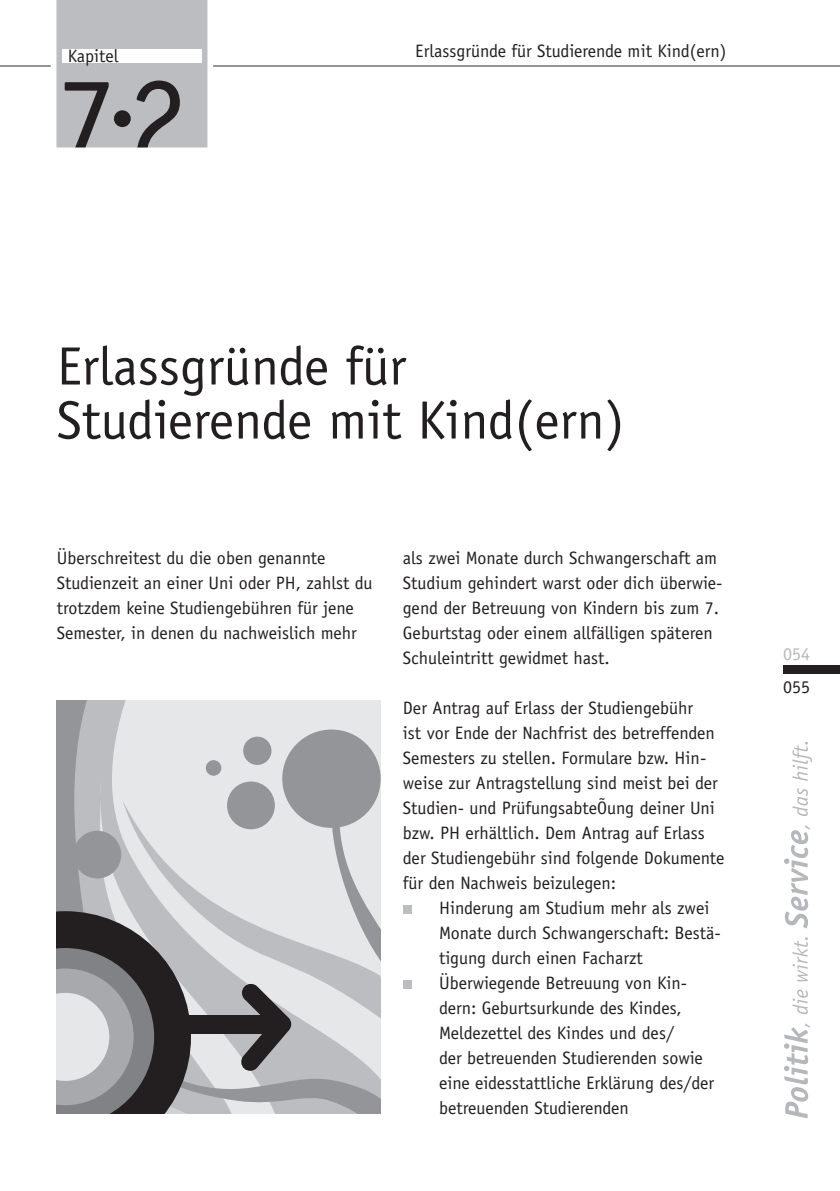
<style>
.page{position:relative;width:840px;height:1191px;background:#fff}
.page>*{position:absolute;margin:0;border:0;box-sizing:border-box;transform-origin:0 0}
.t1{font:120px "Officina Sans";color:#231f20}
.t2{font:54px/54px "Officina Sans";color:#231f20}
.t3{font:18px/25px "Officina Sans";color:#231f20}
.t4{font:18px "Officina Sans";color:#b6b7bb}
</style>
<div class="page">
<div style="left:403px;top:904px;width:8px;height:9px;background:#bcbdc0"></div>
<div style="left:403px;top:979px;width:8px;height:9px;background:#bcbdc0"></div>
<div style="left:782px;top:666px;width:57px;height:8px;background:#231f20"></div>
<hr style="left:0;top:65px;width:839px;height:1px;background:#939598">
<svg style="left:792px;top:989px;width:15px;height:25px"></svg>
<svg style="left:792px;top:937px;width:15px;height:44px"></svg>
<svg style="left:784px;top:825px;width:25px;height:103px"></svg>
<svg style="left:792px;top:788px;width:15px;height:28px"></svg>
<svg style="left:792px;top:742px;width:19px;height:39px"></svg>
<svg style="left:784px;top:1023px;width:25px;height:95px"></svg>
<svg style="left:51px;top:0;width:162px;height:148px"></svg>
<div style="left:62px;top:49px;width:140px;height:14px;background:#fff"></div>
<div style="left:207px;top:700px;width:173px;height:59px;background:#e6e7e9"></div>
<svg style="left:57px;top:700px;width:150px;height:59px;fill:#e6e7e9"></svg>
<div style="left:282px;top:729px;width:98px;height:99px;background:#939598;border-radius:50%"></div>
<div style="left:243px;top:736px;width:28px;height:29px;background:#939598;border-radius:50%"></div>
<svg style="left:57px;top:759px;width:323px;height:354px"></svg>
<div style="left:175px;top:1015px;width:107px;height:18px;background:#231f20"></div>
<p class="t3" style="left:68px;top:44px;width:52px">Kapitel</p>
<h1 class="t1" style="left:56px;top:49px;width:133px">7.2</h1>
<p class="t3" style="left:415px;top:38px;width:312px">Erlassgründe für Studierende mit Kind(ern)</p>
<h2 class="t2" style="left:57px;top:339px;width:569px">Erlassgründe für<br>Studierende mit Kind(ern)</h2>
<p class="t3" style="left:57px;top:545px;width:317px">Überschreitest du die oben genannte Studienzeit an einer uni oder Ph, zahlst du trotzdem keine Studiengebühren für jene Semester, in denen du nachweislich mehr</p>
<p class="t3" style="left:403px;top:545px;width:321px">als zwei Monate durch Schwangerschaft am Studium gehindert warst oder dich überwie&shy;gend der Betreuung von Kindern bis zum 7. geburtstag oder einem allfälligen späteren Schuleintritt gewidmet hast.</p>
<p class="t3" style="left:403px;top:695px;width:323px">der antrag auf Erlass der Studiengebühr<br>ist vor Ende der nachfrist des betreffenden Semesters zu stellen. Formulare bzw. hin&shy;weise zur antragstellung sind meist bei der Studien- und Prüfungsabteilung deiner uni bzw. Ph erhältlich. dem antrag auf Erlass der Studiengebühr sind folgende dokumente für den nachweis beizulegen:</p>
<p class="t3" style="left:439px;top:895px;width:283px">hinderung am Studium mehr als zwei Monate durch Schwangerschaft: Bestä&shy;tigung durch einen Facharzt Überwiegende Betreuung von Kin&shy;dern: geburtsurkunde des Kindes, Meldezettel des Kindes und des/<br>der betreuenden Studierenden sowie eine eidesstattliche Erklärung des/der betreuenden Studierenden</p>
<p class="t4" style="left:782px;top:643px;width:28px">054</p>
<p class="t3" style="left:782px;top:674px;width:28px">055</p>
</div>
